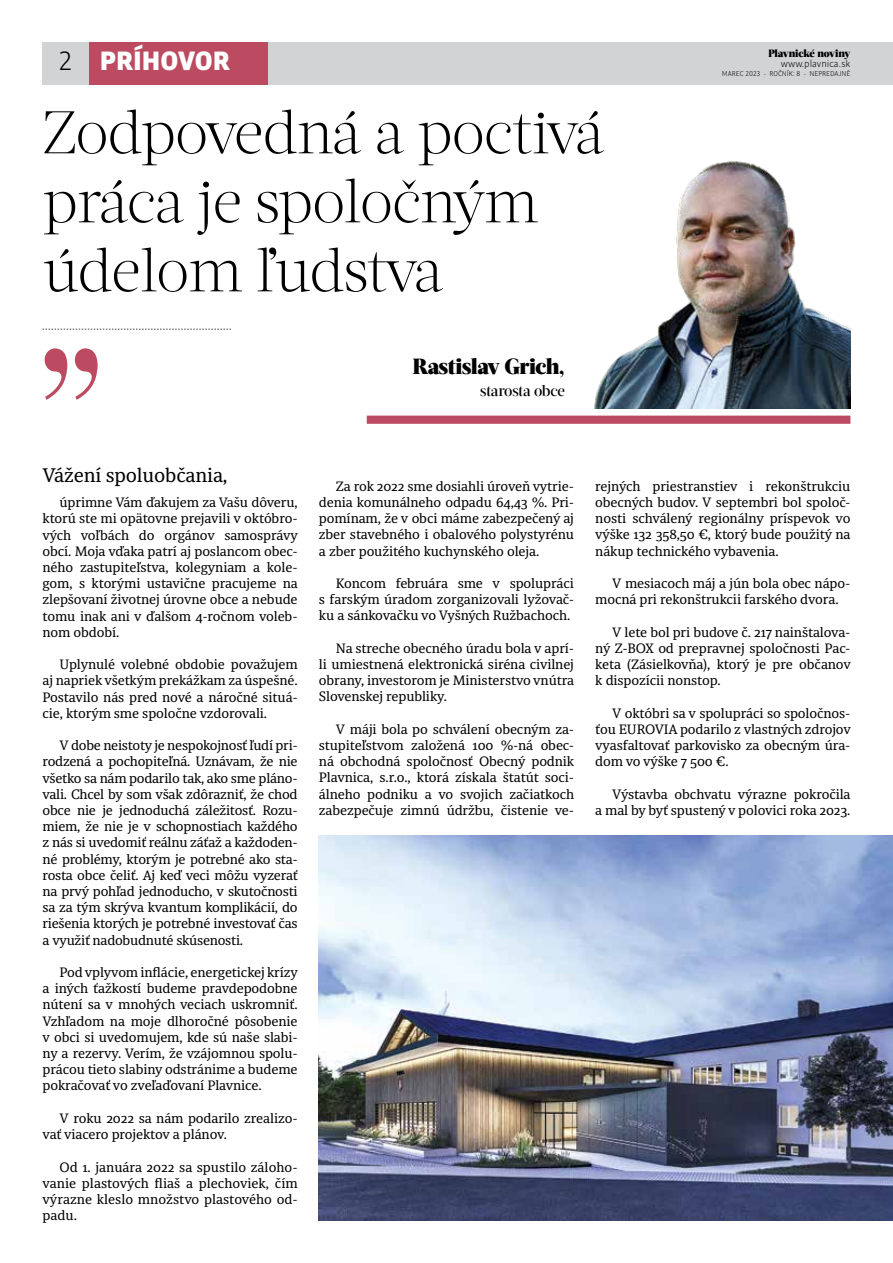
<style>
.page{position:relative;width:893px;height:1263px;background:#fff}
.page>*{position:absolute;margin:0;border:0;box-sizing:border-box;transform-origin:0 0}
.t1{font:300 210px "Acta Headline W00";color:#bc4b61;scale:.9 1}
.t2{font:300 60px/69px "Acta Headline W00";letter-spacing:-.02em;color:#000}
.t3{font:900 28.5px "Bulo";color:#fff}
.t4{font:900 21.9px "Acta Headline W00";letter-spacing:-.025em;color:#000}
.t5{font:19.5px "Sindelar";letter-spacing:-.01em;color:#000}
.t6{font:500 15px "Acta Display W04";letter-spacing:-.035em;color:#000}
.t7{font:13.5px/16.2px "Sindelar";letter-spacing:-.01em;color:#000;text-align:justify}
.t8{font:900 10.5px "Acta Headline W00";letter-spacing:-.01em;color:#000}
.t9{font:300 10.5px "Bulo";color:#000}
.t10{font:300 7.5px "Bulo";color:#000}
.s1{font-weight:300;color:#000}
</style>
<div class="page">
<img style="left:319px;top:835px;width:574px;height:385px">
<div style="left:43px;top:43px;width:850px;height:42px;background:#d1d3d4"></div>
<div style="left:89px;top:43px;width:179px;height:42px;background:#bc4b61"></div>
<svg style="left:43px;top:328px;width:188px;height:2px"></svg>
<div style="left:367px;top:416px;width:483px;height:8px;background:#bc4b61"></div>
<img style="left:594px;top:161px;width:256px;height:248px">
<h3 class="t3" style="left:59px;top:42px;width:173px"><span class="s1">2</span> PRÍHOVOR</h3>
<h2 class="t2" style="left:43px;top:99px;width:564px">Zodpovedná a poctivá práca je spoločným údelom ľudstva</h2>
<h1 class="t1" style="left:28px;top:176px;width:98px">„</h1>
<h3 class="t4" style="left:413px;top:353px;width:154px">Rastislav Grich,</h3>
<p class="t6" style="left:480px;top:382px;width:86px">starosta obce</p>
<p class="t8" style="left:768px;top:47px;width:84px">Plavnické noviny</p>
<p class="t9" style="left:781px;top:57px;width:71px">www.plavnica.sk</p>
<p class="t10" style="left:722px;top:69px;width:130px">MAREC 2023 - ROČNÍK: 8 - NEPREDAJNÉ</p>
<h3 class="t5" style="left:43px;top:463px;width:187px">Vážení spoluobčania,</h3>
<p class="t7" style="left:43px;top:495px;width:257px;text-indent:17px">úprimne Vám ďakujem za Vašu dôveru, ktorú ste mi opätovne prejavili v októbro&shy;vých voľbách do orgánov samosprávy obcí. Moja vďaka patrí aj poslancom obec&shy;ného zastupiteľstva, kolegyniam a kole&shy;gom, s ktorými ustavične pracujeme na zlepšovaní životnej úrovne obce a nebude tomu inak ani v ďalšom 4-ročnom voleb&shy;nom období.</p>
<p class="t7" style="left:43px;top:657px;width:257px;text-indent:17px">Uplynulé volebné obdobie považujem aj napriek všetkým prekážkam za úspešné.<br>Postavilo nás pred nové a náročné situá&shy;cie, ktorým sme spoločne vzdorovali.</p>
<p class="t7" style="left:43px;top:738px;width:257px;text-indent:17px">V dobe neistoty je nespokojnosť ľudí pri&shy;rodzená a pochopiteľná. Uznávam, že nie všetko sa nám podarilo tak, ako sme pláno&shy;vali. Chcel by som však zdôrazniť, že chod obce nie je jednoduchá záležitosť. Rozu&shy;miem, že nie je v schopnostiach každého z nás si uvedomiť reálnu záťaž a každoden&shy;né problémy, ktorým je potrebné ako sta&shy;rosta obce čeliť. Aj keď veci môžu vyzerať na prvý pohľad jednoducho, v skutočnosti sa za tým skrýva kvantum komplikácií, do riešenia ktorých je potrebné investovať čas a využiť nadobudnuté skúsenosti.</p>
<p class="t7" style="left:43px;top:965px;width:257px;text-indent:17px">Pod vplyvom inflácie, energetickej krízy a iných ťažkostí budeme pravdepodobne nútení sa v mnohých veciach uskromniť.<br>Vzhľadom na moje dlhoročné pôsobenie v obci si uvedomujem, kde sú naše slabi&shy;ny a rezervy. Verím, že vzájomnou spolu&shy;prácou tieto slabiny odstránime a budeme pokračovať vo zveľaďovaní Plavnice.</p>
<p class="t7" style="left:43px;top:1111px;width:257px;text-indent:17px">V roku 2022 sa nám podarilo zrealizo&shy;vať viacero projektov a plánov.</p>
<p class="t7" style="left:43px;top:1159px;width:257px;text-indent:17px">Od 1. januára 2022 sa spustilo záloho&shy;vanie plastových fliaš a plechoviek, čím výrazne kleslo množstvo plastového od&shy;padu.</p>
<p class="t7" style="left:319px;top:479px;width:257px;text-indent:17px">Za rok 2022 sme dosiahli úroveň vytrie&shy;denia komunálneho odpadu 64,43 %. Pri&shy;pomínam, že v obci máme zabezpečený aj zber stavebného i obalového polystyrénu a zber použitého kuchynského oleja.</p>
<p class="t7" style="left:319px;top:576px;width:257px;text-indent:17px">Koncom februára sme v spolupráci s farským úradom zorganizovali lyžovač&shy;ku a sánkovačku vo Vyšných Ružbachoch.</p>
<p class="t7" style="left:319px;top:641px;width:257px;text-indent:17px">Na streche obecného úradu bola v aprí&shy;li umiestnená elektronická siréna civilnej obrany, investorom je Ministerstvo vnútra Slovenskej republiky.</p>
<p class="t7" style="left:319px;top:722px;width:257px;text-indent:17px">V máji bola po schválení obecným za&shy;stupiteľstvom založená 100 %-ná obec&shy;ná obchodná spoločnosť Obecný podnik Plavnica, s.r.o., ktorá získala štatút soci&shy;álneho podniku a vo svojich začiatkoch zabezpečuje zimnú údržbu, čistenie ve-</p>
<p class="t7" style="left:595px;top:479px;width:257px">rejných priestranstiev i rekonštrukciu obecných budov. V septembri bol spoloč&shy;nosti schválený regionálny príspevok vo výške 132 358,50 €, ktorý bude použitý na nákup technického vybavenia.</p>
<p class="t7" style="left:595px;top:576px;width:257px;text-indent:17px">V mesiacoch máj a jún bola obec nápo&shy;mocná pri rekonštrukcii farského dvora.</p>
<p class="t7" style="left:595px;top:624px;width:257px;text-indent:17px">V lete bol pri budove č. 217 nainštalova&shy;ný Z-BOX od prepravnej spoločnosti Pac&shy;keta (Zásielkovňa), ktorý je pre občanov k dispozícii nonstop.</p>
<p class="t7" style="left:595px;top:705px;width:257px;text-indent:17px">V októbri sa v spolupráci so spoločnos&shy;ťou EUROVIA podarilo z vlastných zdrojov vyasfaltovať parkovisko za obecným úra&shy;dom vo výške 7 500 €.</p>
<p class="t7" style="left:595px;top:786px;width:257px;text-align:right">Výstavba obchvatu výrazne pokročila<br>a mal by byť spustený v polovici roka 2023.</p>
</div>
